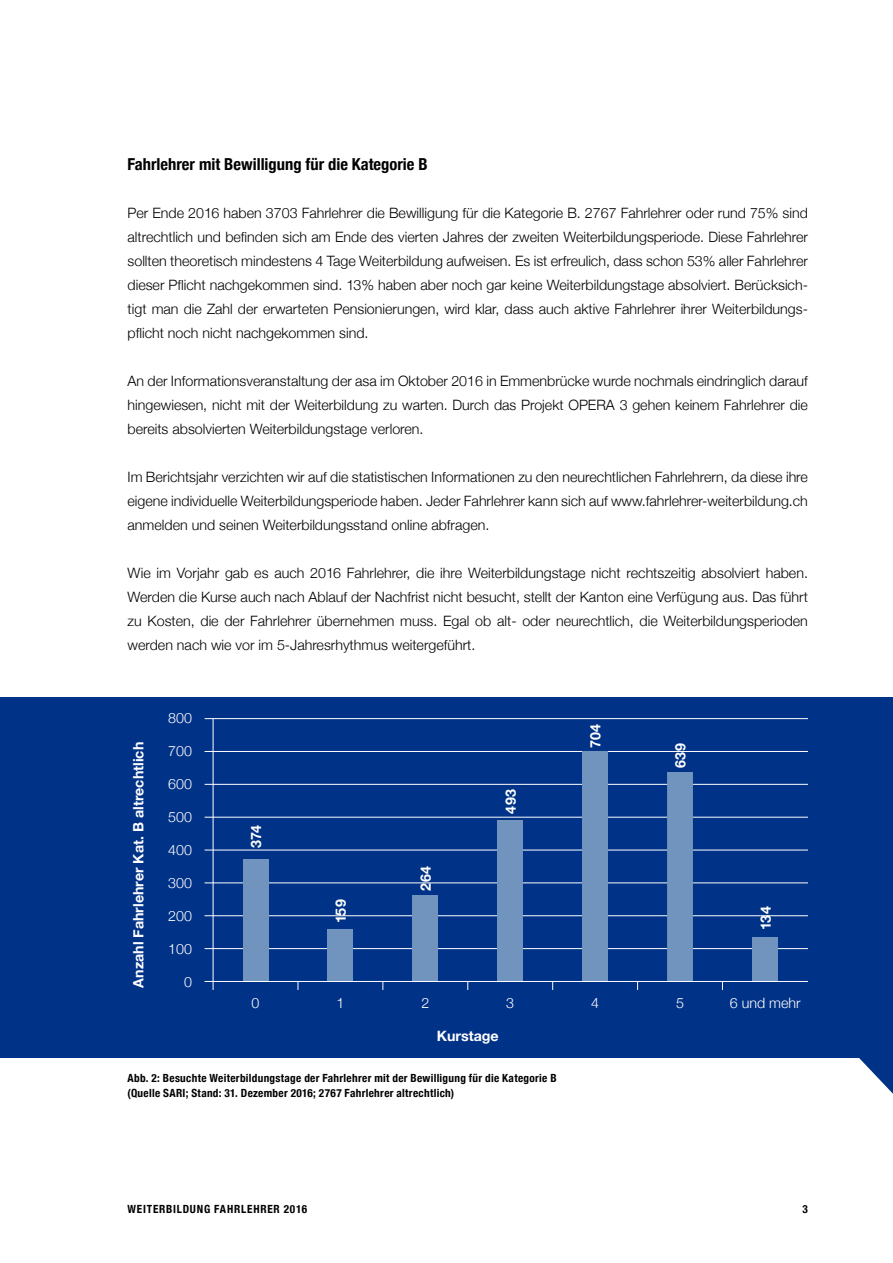
<style>
.page{position:relative;width:893px;height:1263px;background:#fff}
.page>*{position:absolute;margin:0;border:0;box-sizing:border-box;transform-origin:0 0}
.t1{font:700 condensed 16.5px "Helvetica Neue";color:#000}
.t2{font:300 14.25px/24px "Helvetica Neue";color:#000;text-align:justify}
.t3{font:700 14.25px "Helvetica Neue";color:#fff}
.t4{font:300 14.25px "Helvetica Neue";color:#fff}
.t5{font:700 condensed 11.25px/15px "Helvetica Neue";letter-spacing:.03em;color:#000}
.t6{font:700 condensed 11.25px "Helvetica Neue";letter-spacing:.07em;color:#000}
</style>
<div class="page">
<div style="left:0;top:698px;width:893px;height:360px;background:#003287"></div>
<hr style="left:205px;top:915px;width:603px;height:1px;background:#fff">
<hr style="left:205px;top:883px;width:603px;height:1px;background:#fff">
<hr style="left:205px;top:948px;width:603px;height:1px;background:#fff">
<hr style="left:205px;top:850px;width:603px;height:1px;background:#fff">
<hr style="left:205px;top:817px;width:603px;height:1px;background:#fff">
<hr style="left:205px;top:784px;width:603px;height:1px;background:#fff">
<hr style="left:205px;top:751px;width:603px;height:1px;background:#fff">
<hr style="left:205px;top:718px;width:603px;height:1px;background:#fff">
<hr style="left:213px;top:719px;width:1px;height:262px;background:#fff">
<div style="left:243px;top:859px;width:25px;height:122px;background:#7094bd"></div>
<div style="left:328px;top:929px;width:25px;height:52px;background:#7094bd"></div>
<div style="left:413px;top:895px;width:25px;height:86px;background:#7094bd"></div>
<div style="left:497px;top:820px;width:26px;height:161px;background:#7094bd"></div>
<div style="left:582px;top:751px;width:26px;height:230px;background:#7094bd"></div>
<div style="left:667px;top:772px;width:26px;height:209px;background:#7094bd"></div>
<div style="left:752px;top:937px;width:26px;height:44px;background:#7094bd"></div>
<hr style="left:205px;top:981px;width:603px;height:1px;background:#fff">
<svg style="left:859px;top:1058px;width:34px;height:36px"></svg>
<p class="t1" style="left:128px;top:150px;width:302px">Fahrlehrer mit Bewilligung für die Kategorie B</p>
<p class="t2" style="left:128px;top:200px;width:682px">Per Ende 2016 haben 3703 Fahrlehrer die Bewilligung für die Kategorie B. 2767 Fahrlehrer oder rund 75% sind altrechtlich und befinden sich am Ende des vierten Jahres der zweiten Weiterbildungsperiode. Diese Fahrlehrer sollten theoretisch mindestens 4 Tage Weiterbildung aufweisen. Es ist erfreulich, dass schon 53% aller Fahrlehrer dieser Pflicht nachgekommen sind. 13% haben aber noch gar keine Weiterbildungstage absolviert. Berücksich&shy;tigt man die Zahl der erwarteten Pensionierungen, wird klar, dass auch aktive Fahrlehrer ihrer Weiterbildungs&shy;pflicht noch nicht nachgekommen sind.</p>
<p class="t2" style="left:128px;top:368px;width:682px">An der Informationsveranstaltung der asa im Oktober 2016 in Emmenbrücke wurde nochmals eindringlich darauf hingewiesen, nicht mit der Weiterbildung zu warten. Durch das Projekt OPERA 3 gehen keinem Fahrlehrer die bereits absolvierten Weiterbildungstage verloren.</p>
<p class="t2" style="left:128px;top:464px;width:682px">Im Berichtsjahr verzichten wir auf die statistischen Informationen zu den neurechtlichen Fahrlehrern, da diese ihre eigene individuelle Weiterbildungsperiode haben. Jeder Fahrlehrer kann sich auf www.fahrlehrer-weiterbildung.ch anmelden und seinen Weiterbildungsstand online abfragen.</p>
<p class="t2" style="left:128px;top:560px;width:682px">Wie im Vorjahr gab es auch 2016 Fahrlehrer, die ihre Weiterbildungstage nicht rechtszeitig absolviert haben.<br>Werden die Kurse auch nach Ablauf der Nachfrist nicht besucht, stellt der Kanton eine Verfügung aus. Das führt zu Kosten, die der Fahrlehrer übernehmen muss. Egal ob alt- oder neurechtlich, die Weiterbildungsperioden werden nach wie vor im 5-Jahresrhythmus weitergeführt.</p>
<p class="t3" style="left:127px;top:987px;width:247px;rotate:-90deg">Anzahl Fahrlehrer Kat. B altrechtlich</p>
<p class="t4" style="left:168px;top:707px;width:25px">800</p>
<p class="t4" style="left:168px;top:740px;width:25px">700</p>
<p class="t4" style="left:168px;top:773px;width:25px">600</p>
<p class="t4" style="left:168px;top:805px;width:25px">500</p>
<p class="t4" style="left:168px;top:838px;width:25px">400</p>
<p class="t4" style="left:168px;top:871px;width:25px">300</p>
<p class="t4" style="left:168px;top:904px;width:25px">200</p>
<p class="t4" style="left:168px;top:937px;width:25px">100</p>
<p class="t4" style="left:184px;top:970px;width:9px">0</p>
<p class="t3" style="left:245px;top:848px;width:25px;rotate:-90deg">374</p>
<p class="t4" style="left:252px;top:991px;width:9px">0</p>
<p class="t3" style="left:330px;top:923px;width:25px;rotate:-90deg">159</p>
<p class="t4" style="left:336px;top:991px;width:9px">1</p>
<p class="t3" style="left:415px;top:891px;width:26px;rotate:-90deg">264</p>
<p class="t4" style="left:421px;top:991px;width:9px">2</p>
<p class="t3" style="left:499px;top:814px;width:26px;rotate:-90deg">493</p>
<p class="t4" style="left:506px;top:991px;width:9px">3</p>
<p class="t3" style="left:437px;top:1024px;width:64px">Kurstage</p>
<p class="t5" style="left:128px;top:1069px;width:431px">Abb. 2: Besuchte Weiterbildungstage der Fahrlehrer mit der Bewilligung für die Kategorie B (Quelle SARI; Stand: 31. Dezember 2016; 2767 Fahrlehrer altrechtlich)</p>
<p class="t3" style="left:584px;top:748px;width:26px;rotate:-90deg">704</p>
<p class="t4" style="left:591px;top:991px;width:9px">4</p>
<p class="t3" style="left:669px;top:768px;width:26px;rotate:-90deg">639</p>
<p class="t4" style="left:676px;top:991px;width:9px">5</p>
<p class="t3" style="left:754px;top:930px;width:25px;rotate:-90deg">134</p>
<p class="t4" style="left:730px;top:991px;width:72px">6 und mehr</p>
<p class="t6" style="left:128px;top:1199px;width:181px">WEITERBILDUNG FAHRLEHRER 2016</p>
<p class="t5" style="left:802px;top:1200px;width:7px">3</p>
</div>
